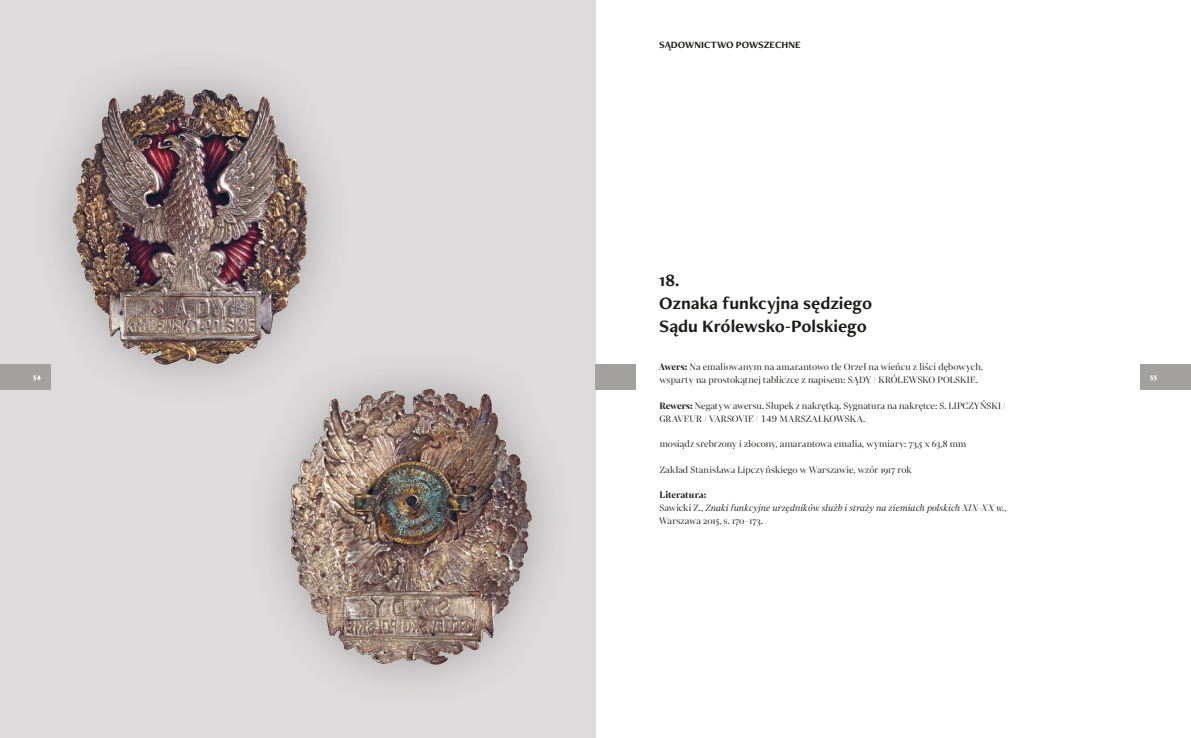
<style>
.page{position:relative;width:1191px;height:738px;background:#fff}
.page>*{position:absolute;margin:0;border:0;box-sizing:border-box;transform-origin:0 0}
.t1{font:700 18px/23px "Freight Neo Pro";letter-spacing:-.005em;color:#1d1d1b}
.t2{font:10px/12.8px "Mixta Pro";letter-spacing:.005em;color:#1d1d1b}
.t3{font:italic 10px/12.8px "Mixta Pro";letter-spacing:.015em;color:#1d1d1b}
.t4{font:700 10px "Freight Neo Pro";color:#1d1d1b}
.t5{font:900 7.2px "Freight Neo Pro";color:#fff}
.s1{font-weight:700}
.s2{font-weight:700;font-style:normal}
.s3{font-style:normal}
</style>
<div class="page">
<div style="left:0;top:0;width:595px;height:737px;background:#dddbdb"></div>
<div style="left:595px;top:364px;width:41px;height:25px;background:#a3a1a0"></div>
<div style="left:1140px;top:364px;width:51px;height:25px;background:#a3a1a0"></div>
<div style="left:0;top:364px;width:51px;height:25px;background:#a3a1a0"></div>
<div style="left:29px;top:45px;width:325px;height:364px;background:#dddbdb"></div>
<img style="left:30px;top:76px;width:295px;height:314px">
<div style="left:244px;top:344px;width:332px;height:365px;background:#dddbdb"></div>
<img style="left:272px;top:375px;width:276px;height:300px">
<p class="t4" style="left:659px;top:38px;width:143px">SĄDOWNICTWO POWSZECHNE</p>
<h1 class="t1" style="left:659px;top:268px;width:214px">18.<br>Oznaka funkcyjna sędziego<br>Sądu Królewsko-Polskiego</h1>
<p class="t2" style="left:659px;top:360px;width:326px"><span class="s1">Awers:</span> Na emaliowanym na amarantowo tle Orzeł na wieńcu z liści dębowych, wsparty na prostokątnej tabliczce z napisem: SĄDY / KRÓLEWSKO POLSKIE.</p>
<p class="t2" style="left:659px;top:399px;width:348px"><span class="s1">Rewers:</span> Negatyw awersu. Słupek z nakrętką. Sygnatura na nakrętce: S. LIPCZYŃSKI /<br>GRAVEUR / VARSOVIE / 149 MARSZAŁKOWSKA.</p>
<p class="t2" style="left:659px;top:437px;width:308px">mosiądz srebrzony i złocony, amarantowa emalia, wymiary: 73,5 x 63,8 mm</p>
<p class="t2" style="left:659px;top:462px;width:253px">Zakład Stanisława Lipczyńskiego w Warszawie, wzór 1917 rok</p>
<p class="t3" style="left:659px;top:488px;width:349px"><span class="s2">Literatura:<br></span><span class="s3">Sawicki Z.,</span> Znaki funkcyjne urzędników służb i straży na ziemiach polskich XIX–XX w.<span class="s3">,<br>Warszawa 2015, s. 170–173.</span></p>
<p class="t5" style="left:33px;top:372px;width:9px">54</p>
<p class="t5" style="left:1150px;top:372px;width:8px">55</p>
</div>
